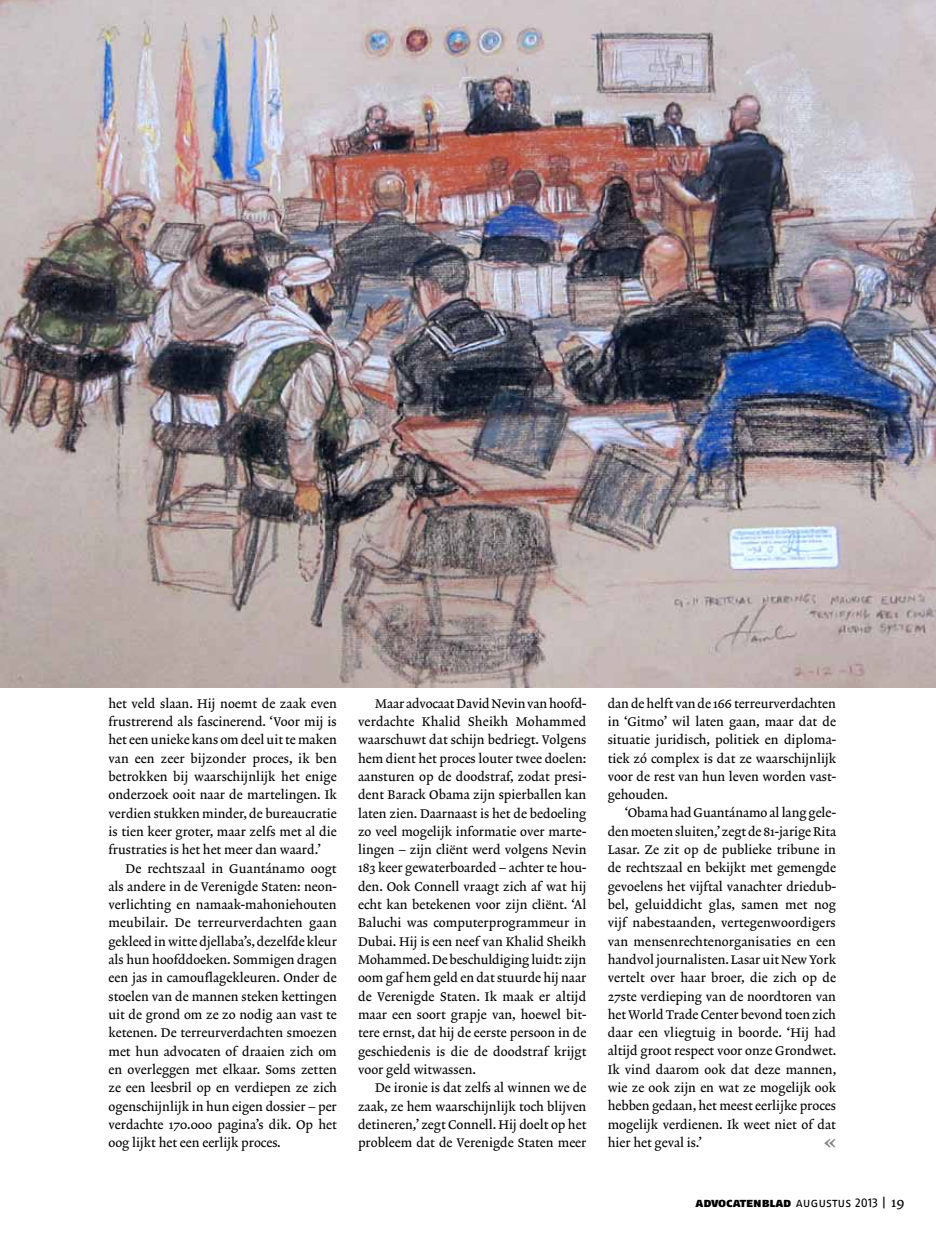
<style>
.page{position:relative;width:936px;height:1234px;background:#fff}
.page>*{position:absolute;margin:0;border:0;box-sizing:border-box;transform-origin:0 0}
.t1{font:21.9px "Lexicon No 2 Roman D Txt";color:#808285}
.t2{font:12.75px/18.3px "Lexicon No 2 Roman A Txt";color:#000;text-align:justify}
.t3{font:12.75px "Fago No Black Lf Caps";letter-spacing:-.005em;color:#000}
.s1{font-family:"Fago No Regular Lf Caps"}
.s2{font-family:"Lexicon No 2 Roman A Txt";font-size:14.25px}
</style>
<div class="page">
<img style="left:0;top:0;width:935px;height:687px">
<p class="t2" style="left:108px;top:694px;width:230px">het veld slaan. Hij noemt de zaak even frustrerend als fascinerend. ‘Voor mij is het een unieke kans om deel uit te maken van een zeer bijzonder proces, ik ben betrokken bij waarschijnlijk het enige onderzoek ooit naar de martelingen. Ik verdien stukken minder, de bureaucratie is tien keer groter, maar zelfs met al die frustraties is het het meer dan waard.’</p>
<p class="t2" style="left:108px;top:859px;width:230px;text-indent:17px">De rechtszaal in Guantánamo oogt als andere in de Verenigde Staten: neon&shy;verlichting en namaak-mahoniehouten meubilair. De terreurverdachten gaan gekleed in witte djellaba’s, dezelfde kleur als hun hoofddoeken. Sommigen dragen een jas in camouflagekleuren. Onder de stoelen van de mannen steken kettingen uit de grond om ze zo nodig aan vast te ketenen. De terreurverdachten smoezen met hun advocaten of draaien zich om en overleggen met elkaar. Soms zetten ze een leesbril op en verdiepen ze zich ogenschijnlijk in hun eigen dossier – per verdachte 170.000 pagina’s dik. Op het oog lijkt het een eerlijk proces.</p>
<p class="t2" style="left:358px;top:694px;width:230px;text-indent:17px">Maar advocaat David Nevin van hoofd&shy;verdachte Khalid Sheikh Mohammed waarschuwt dat schijn bedriegt. Volgens hem dient het proces louter twee doelen: aansturen op de doodstraf, zodat presi&shy;dent Barack Obama zijn spierballen kan laten zien. Daarnaast is het de bedoeling zo veel mogelijk informatie over marte&shy;lingen – zijn cliënt werd volgens Nevin 183 keer gewaterboarded – achter te hou&shy;den. Ook Connell vraagt zich af wat hij echt kan betekenen voor zijn cliënt. ‘Al Baluchi was computerprogrammeur in Dubai. Hij is een neef van Khalid Sheikh Mohammed. De beschuldiging luidt: zijn oom gaf hem geld en dat stuurde hij naar de Verenigde Staten. Ik maak er altijd maar een soort grapje van, hoewel bit&shy;tere ernst, dat hij de eerste persoon in de geschiedenis is die de doodstraf krijgt voor geld witwassen.</p>
<p class="t2" style="left:358px;top:1078px;width:230px;text-indent:17px">De ironie is dat zelfs al winnen we de zaak, ze hem waarschijnlijk toch blijven detineren,’ zegt Connell. Hij doelt op het probleem dat de Verenigde Staten meer</p>
<p class="t2" style="left:607px;top:694px;width:230px">dan de helft van de 166 terreurverdachten in ‘Gitmo’ wil laten gaan, maar dat de situatie juridisch, politiek en diploma&shy;tiek zó complex is dat ze waarschijnlijk voor de rest van hun leven worden vast&shy;gehouden.</p>
<p class="t2" style="left:607px;top:804px;width:230px;text-indent:17px">‘Obama had Guantánamo al lang gele&shy;den moeten sluiten,’ zegt de 81-jarige Rita Lasar. Ze zit op de publieke tribune in de rechtszaal en bekijkt met gemengde gevoelens het vijftal vanachter driedub&shy;bel, geluiddicht glas, samen met nog vijf nabestaanden, vertegenwoordigers van mensenrechtenorganisaties en een handvol journalisten. Lasar uit New York vertelt over haar broer, die zich op de 27ste verdieping van de noordtoren van het World Trade Center bevond toen zich daar een vliegtuig in boorde. ‘Hij had altijd groot respect voor onze Grondwet.<br>Ik vind daarom ook dat deze mannen, wie ze ook zijn en wat ze mogelijk ook hebben gedaan, het meest eerlijke proces mogelijk verdienen. Ik weet niet of dat hier het geval is.’</p>
<h1 class="t1" style="left:823px;top:1128px;width:14px">«</h1>
<p class="t3" style="left:695px;top:1194px;width:210px">advocatenblad <span class="s1">augustus 2013 |</span> <span class="s2">19</span></p>
</div>
